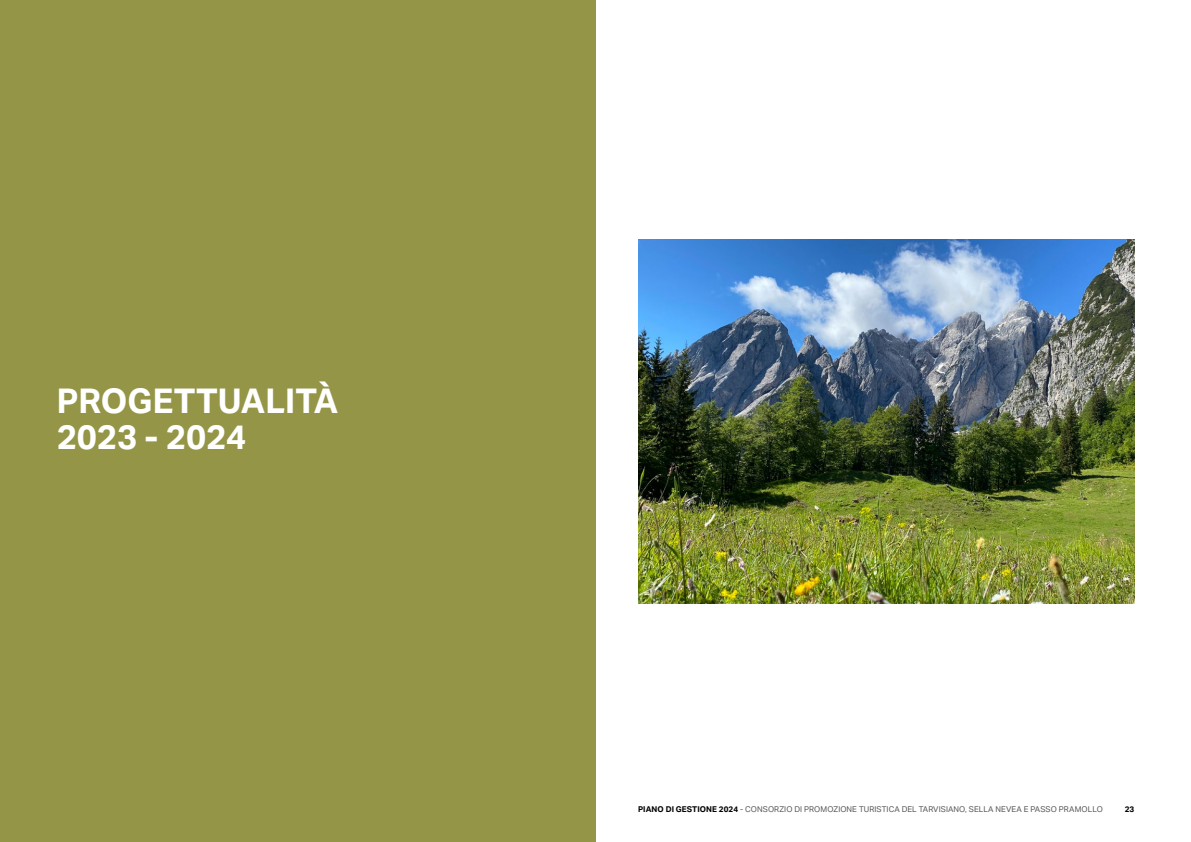
<style>
.page{position:relative;width:1191px;height:842px;background:#fff}
.page>*{position:absolute;margin:0;border:0;box-sizing:border-box;transform-origin:0 0}
.t1{font:700 34px/36px "Aktiv Grotesk";color:#fff}
.t2{font:8px "Aktiv Grotesk";letter-spacing:.01em;color:#57585a}
.t3{font:700 8px "Aktiv Grotesk";color:#000}
.s1{font-weight:700;color:#000}
</style>
<div class="page">
<div style="left:0;top:0;width:595px;height:842px;background:#949547"></div>
<img style="left:638px;top:239px;width:496px;height:364px">
<h1 class="t1" style="left:57px;top:383px;width:283px">PROGETTUALITÀ<br>2023 - 2024</h1>
<p class="t2" style="left:638px;top:804px;width:466px"><span class="s1">PIANO DI GESTIONE 2024</span> - CONSORZIO DI PROMOZIONE TURISTICA DEL TARVISIANO, SELLA NEVEA E PASSO PRAMOLLO</p>
<p class="t3" style="left:1124px;top:804px;width:11px">23</p>
</div>
